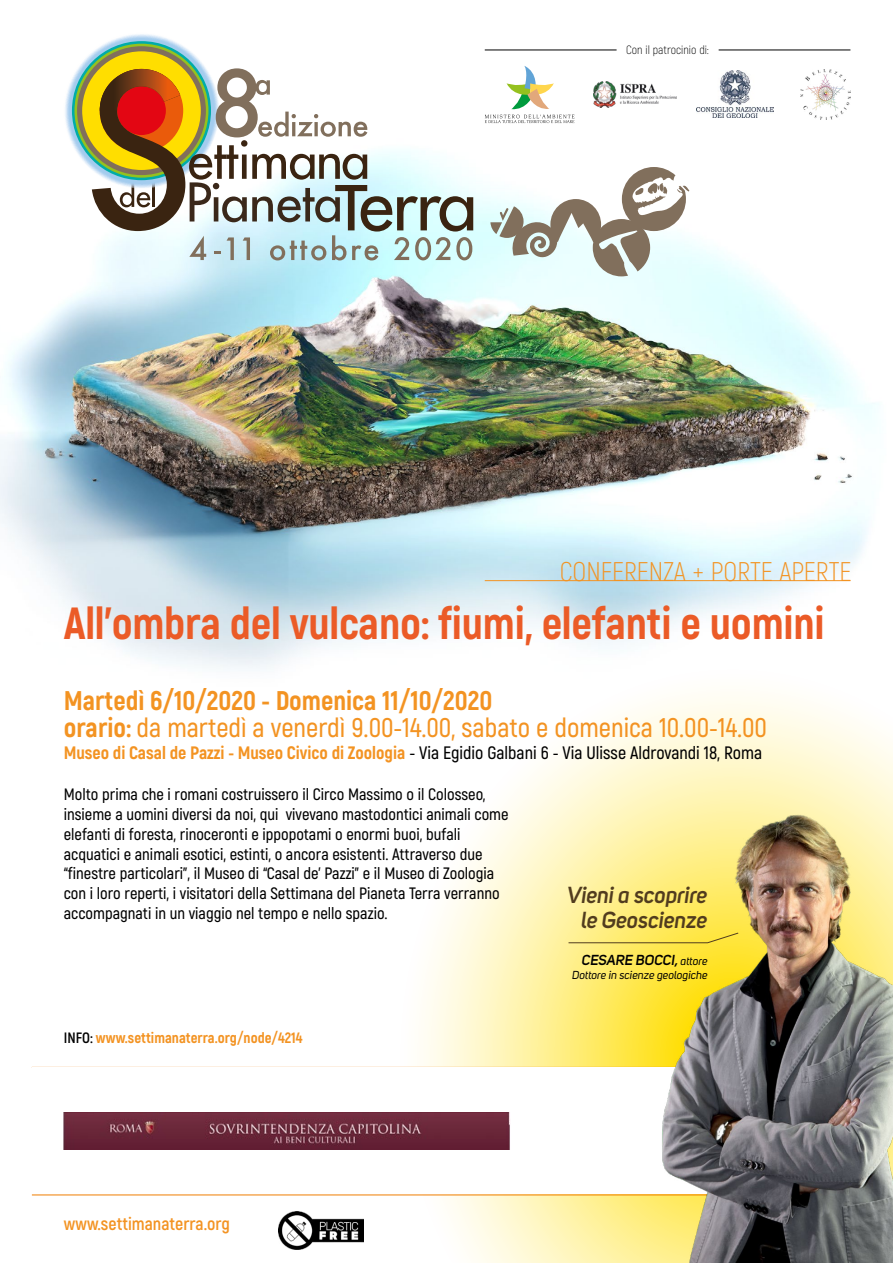
<style>
.page{position:relative;width:893px;height:1263px;background:#fff}
.page>*{position:absolute;margin:0;border:0;box-sizing:border-box;transform-origin:0 0}
.t1{font:800 45px "Akrobat";letter-spacing:-.005em;color:#eb5b27}
.t2{font:600 27px/27px "Akrobat";color:#f39322}
.t3{font:300 27px "Akrobat";color:#f39322}
.t4{font:italic 600 22.95px/25.8px "Uni Sans";letter-spacing:-.01em;color:#513c1e;text-align:right}
.t5{font:600 18px "Akrobat";color:#000}
.t6{font:700 18px "Akrobat";color:#f39322}
.t7{font:600 16.5px/19.8px "Akrobat";color:#000}
.t8{font:800 15px "Akrobat";color:#f39322}
.t9{font:italic 600 14.4px "Uni Sans";color:#000}
.t10{font:300 12px "Akrobat";color:#000}
.t11{font:italic 11.4px "Uni Sans";color:#000}
.s1{font-weight:800}
.s2{font-weight:800;color:#f39322}
.s3{font-weight:700;color:#000}
.s4{font-size:12.9px}
.s5{font-weight:400;font-size:11.4px}
</style>
<div class="page">
<img style="left:0;top:49px;width:879px;height:1201px">
<svg style="left:400px;top:669px;width:493px;height:594px"></svg>
<hr style="left:32px;top:1067px;width:652px;height:1px;background:#ef7d00">
<hr style="left:32px;top:1195px;width:693px;height:1px;background:#ef7d00">
<div style="left:33px;top:1068px;width:691px;height:126px;background:#fff"></div>
<svg style="left:568px;top:932px;width:81px;height:11px"></svg>
<img style="left:278px;top:1211px;width:85px;height:38px">
<svg style="left:64px;top:33px;width:155px;height:156px"></svg>
<svg style="left:72px;top:41px;width:139px;height:139px"></svg>
<div style="left:75px;top:44px;width:133px;height:134px;background:#95c11f;border-radius:50%"></div>
<div style="left:77px;top:46px;width:129px;height:129px;background:#816f5c;border-radius:50%"></div>
<div style="left:82px;top:51px;width:119px;height:119px;background:#ffde00;border-radius:50%"></div>
<svg style="left:92px;top:68px;width:381px;height:192px"></svg>
<hr style="left:485px;top:50px;width:132px;height:1px;background:#000">
<hr style="left:719px;top:50px;width:131px;height:1px;background:#000">
<img style="left:594px;top:82px;width:83px;height:25px">
<svg style="left:485px;top:66px;width:89px;height:57px"></svg>
<img style="left:696px;top:71px;width:77px;height:47px">
<img style="left:800px;top:69px;width:50px;height:50px">
<hr style="left:485px;top:580px;width:365px;height:1px;background:#f39322">
<img style="left:64px;top:1112px;width:446px;height:37px">
<img style="left:649px;top:806px;width:244px;height:457px">
<svg style="left:490px;top:167px;width:199px;height:109px"></svg>
<p class="t10" style="left:626px;top:42px;width:84px">Con il patrocinio di:</p>
<h2 class="t3" style="left:560px;top:555px;width:293px">CONFERENZA + PORTE APERTE</h2>
<h1 class="t1" style="left:64px;top:595px;width:762px">All’ombra del vulcano: fiumi, elefanti e uomini</h1>
<h2 class="t2" style="left:64px;top:687px;width:705px"><span class="s1">Martedì 6/10/2020 - Domenica 11/10/2020<br>orario:</span> da martedì a venerdì 9.00-14.00, sabato e domenica 10.00-14.00</h2>
<p class="t5" style="left:64px;top:741px;width:700px"><span class="s2">Museo di Casal de Pazzi - Museo Civico di Zoologia</span> - Via Egidio Galbani 6 - Via Ulisse Aldrovandi 18, Roma</p>
<p class="t7" style="left:64px;top:784px;width:446px">Molto prima che i romani costruissero il Circo Massimo o il Colosseo, insieme a uomini diversi da noi, qui vivevano mastodontici animali come elefanti di foresta, rinoceronti e ippopotami o enormi buoi, bufali acquatici e animali esotici, estinti, o ancora esistenti. Attraverso due “finestre particolari”, il Museo di “Casal de’ Pazzi” e il Museo di Zoologia con i loro reperti, i visitatori della Settimana del Pianeta Terra verranno accompagnati in un viaggio nel tempo e nello spazio.</p>
<p class="t8" style="left:64px;top:1029px;width:240px"><span class="s3">INFO:</span> www.settimanaterra.org/node/4214</p>
<h3 class="t4" style="left:567px;top:882px;width:142px">Vieni a scoprire le Geoscienze</h3>
<p class="t9" style="left:582px;top:951px;width:127px">CESARE BOCCI<span class="s4">,</span> <span class="s5">attore</span></p>
<p class="t11" style="left:572px;top:968px;width:137px">Dottore in scienze geologiche</p>
<p class="t6" style="left:64px;top:1212px;width:168px">www.settimanaterra.org</p>
</div>
